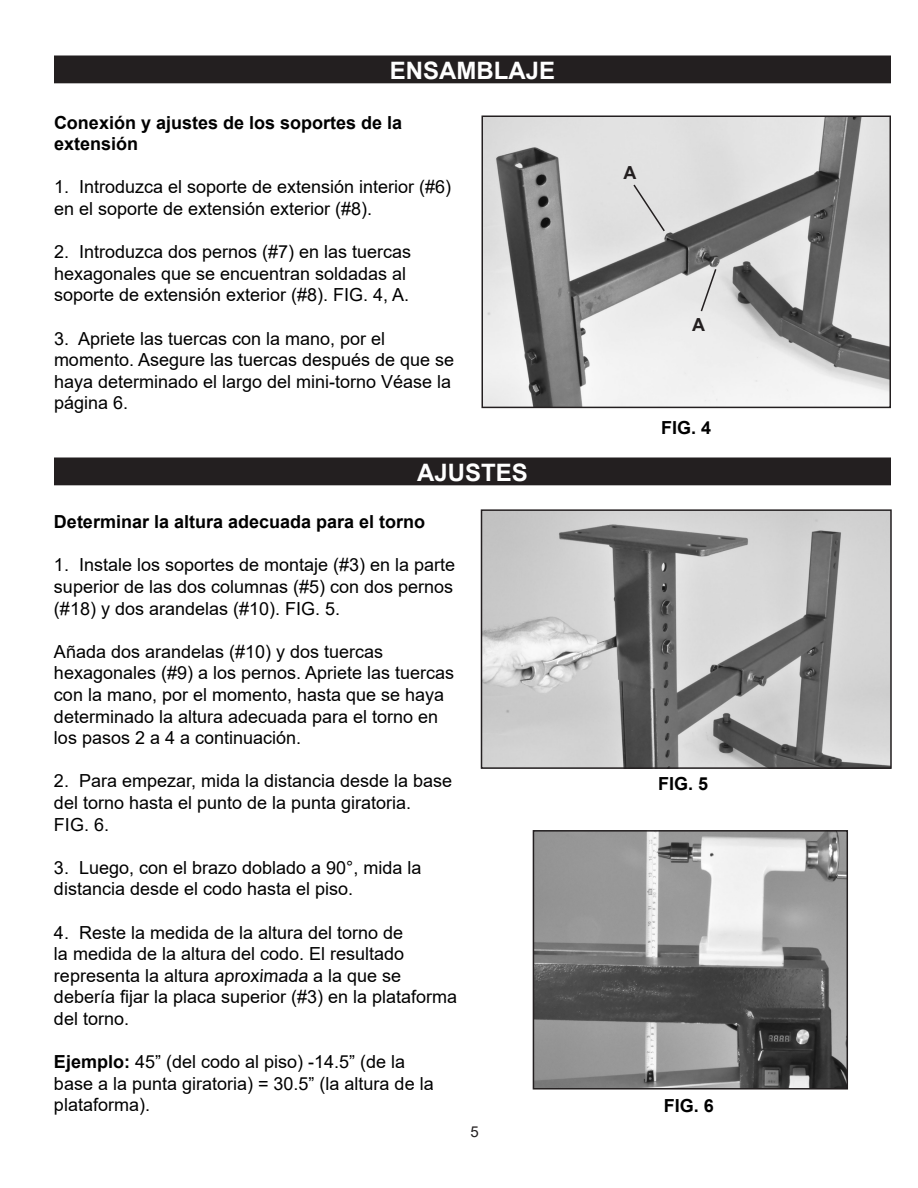
<style>
.page{position:relative;width:918px;height:1188px;background:#fff}
.page>*{position:absolute;margin:0;border:0;box-sizing:border-box;transform-origin:0 0}
.t1{font:700 24px "Arial";color:#fff}
.t2{font:18px/21.6px "Arial";color:#000}
.t3{font:700 18px/21.6px "Arial";color:#000}
.t4{font:700 18px "Arial";color:#231f20}
.t5{font:15px "Arial";color:#231f20}
.s1{font-weight:700}
</style>
<div class="page">
<img style="left:484px;top:512px;width:405px;height:254px">
<div style="left:481px;top:509px;width:411px;height:260px;border:2px solid #231f20"></div>
<img style="left:485px;top:119px;width:403px;height:286px">
<div style="left:482px;top:116px;width:409px;height:292px;border:2px solid #231f20"></div>
<img style="left:536px;top:833px;width:309px;height:254px">
<div style="left:533px;top:830px;width:315px;height:260px;border:2px solid #231f20"></div>
<div style="left:55px;top:458px;width:835px;height:27px;background:#231f20"></div>
<div style="left:55px;top:56px;width:835px;height:27px;background:#231f20"></div>
<svg style="left:632px;top:183px;width:34px;height:50px;background:#d7d7d7"></svg>
<svg style="left:699px;top:267px;width:19px;height:46px"></svg>
<p class="t1" style="left:390px;top:54px;width:167px">ENSAMBLAJE</p>
<p class="t3" style="left:54px;top:112px;width:350px">Conexión y ajustes de los soportes de la extensión</p>
<p class="t2" style="left:54px;top:176px;width:399px">1. Introduzca el soporte de extensión interior (#6) en el soporte de extensión exterior (#8).</p>
<p class="t2" style="left:54px;top:241px;width:359px">2. Introduzca dos pernos (#7) en las tuercas hexagonales que se encuentran soldadas al soporte de extensión exterior (#8). FIG. 4, A.</p>
<p class="t2" style="left:54px;top:327px;width:402px">3. Apriete las tuercas con la mano, por el momento. Asegure las tuercas después de que se haya determinado el largo del mini-torno Véase la página 6.</p>
<p class="t1" style="left:417px;top:456px;width:112px">AJUSTES</p>
<p class="t3" style="left:54px;top:511px;width:373px">Determinar la altura adecuada para el torno</p>
<p class="t2" style="left:54px;top:554px;width:403px;text-align:justify">1. Instale los soportes de montaje (#3) en la parte superior de las dos columnas (#5) con dos pernos (#18) y dos arandelas (#10). FIG. 5.</p>
<p class="t2" style="left:54px;top:641px;width:402px">Añada dos arandelas (#10) y dos tuercas hexagonales (#9) a los pernos. Apriete las tuercas con la mano, por el momento, hasta que se haya determinado la altura adecuada para el torno en los pasos 2 a 4 a continuación.</p>
<p class="t2" style="left:54px;top:770px;width:400px">2. Para empezar, mida la distancia desde la base del torno hasta el punto de la punta giratoria.</p>
<p class="t2" style="left:54px;top:813px;width:57px">FIG. 6.</p>
<p class="t2" style="left:54px;top:857px;width:369px">3. Luego, con el brazo doblado a 90°, mida la distancia desde el codo hasta el piso.</p>
<p class="t2" style="left:54px;top:921px;width:405px">4. Reste la medida de la altura del torno de<br>la medida de la altura del codo. El resultado representa la altura aproximada a la que se debería fijar la placa superior (#3) en la plataforma del torno.</p>
<p class="t2" style="left:54px;top:1051px;width:381px"><span class="s1">Ejemplo:</span> 45” (del codo al piso) -14.5” (de la base a la punta giratoria) = 30.5” (la altura de la plataforma).</p>
<p class="t5" style="left:470px;top:1121px;width:10px">5</p>
<p class="t4" style="left:623px;top:160px;width:14px">A</p>
<p class="t4" style="left:692px;top:312px;width:14px">A</p>
<p class="t3" style="left:661px;top:417px;width:52px">FIG. 4</p>
<p class="t3" style="left:658px;top:773px;width:52px">FIG. 5</p>
<p class="t3" style="left:664px;top:1095px;width:52px">FIG. 6</p>
</div>
